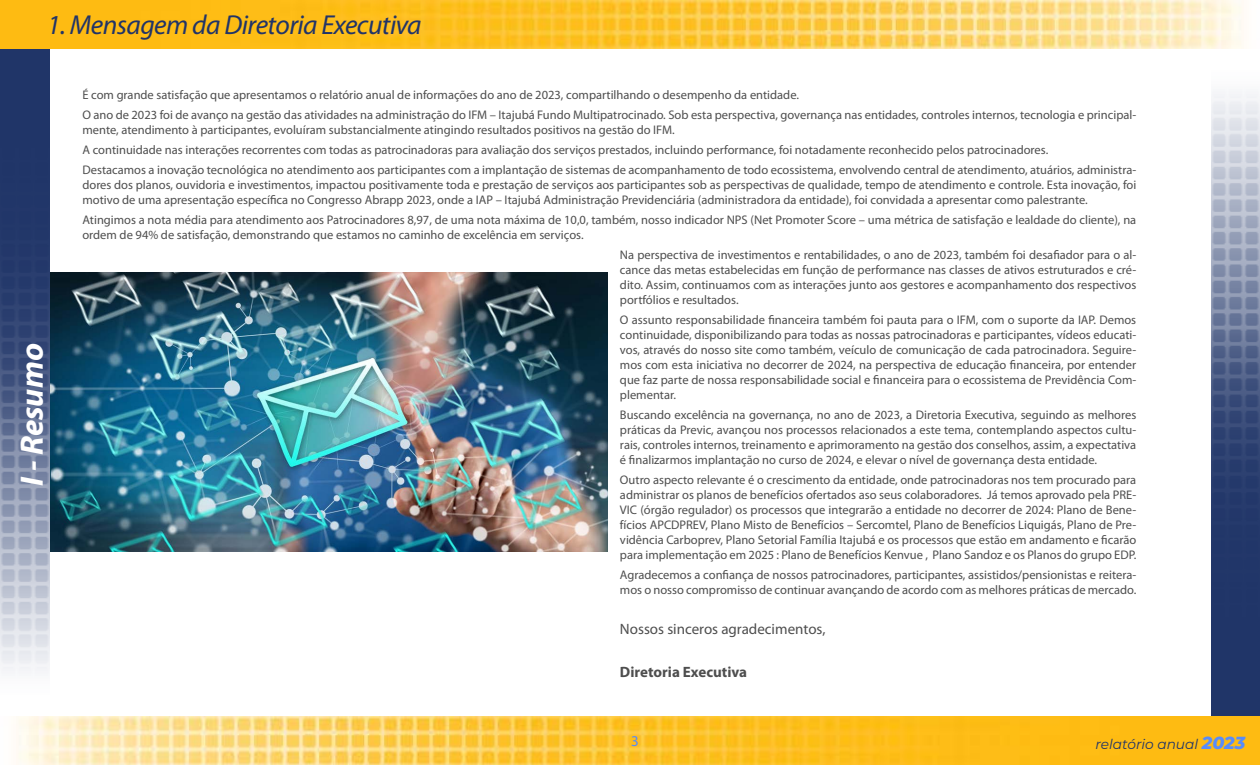
<style>
.page{position:relative;width:1260px;height:765px;background:#fff}
.page>*{position:absolute;margin:0;border:0;box-sizing:border-box;transform-origin:0 0}
.t1{font:italic 700 32.5px "Myriad Pro";color:#fff}
.t2{font:italic 27.5px "Myriad Pro";letter-spacing:-.02em;color:#213468}
.t3{font:15px "Myriad Pro";color:#4e4e4e}
.t4{font:700 15px "Myriad Pro";color:#4e4e4e}
.t5{font:15px "Myriad Pro";color:#588cfa}
.t6{font:italic 13.75px "Montserrat";color:#213468}
.t7{font:12.5px/15px "Myriad Pro";color:#4e4e4e}
.s1{font-weight:800;font-size:17.5px;color:#588cfa}
</style>
<div class="page">
<img style="left:1211px;top:94px;width:49px;height:671px">
<img style="left:16px;top:716px;width:1243px;height:49px">
<img style="left:49px;top:273px;width:558px;height:278px">
<img style="left:1px;top:49px;width:48px;height:622px">
<img style="left:1px;top:0;width:1243px;height:49px">
<h2 class="t2" style="left:47px;top:8px;width:376px">1. Mensagem da Diretoria Executiva</h2>
<h1 class="t1" style="left:11px;top:486px;width:145px;rotate:-90deg">I - Resumo</h1>
<p class="t7" style="left:82px;top:85px;width:1055px;line-height:20px">É com grande satisfação que apresentamos o relatório anual de informações do ano de 2023, compartilhando o desempenho da entidade.<br>O ano de 2023 foi de avanço na gestão das atividades na administração do IFM – Itajubá Fundo Multipatrocinado. Sob esta perspectiva, governança nas entidades, controles internos, tecnologia e principal-</p>
<p class="t7" style="left:82px;top:120px;width:1055px;line-height:20px">mente, atendimento à participantes, evoluíram substancialmente atingindo resultados positivos na gestão do IFM.<br>A continuidade nas interações recorrentes com todas as patrocinadoras para avaliação dos serviços prestados, incluindo performance, foi notadamente reconhecido pelos patrocinadores.<br>Destacamos a inovação tecnológica no atendimento aos participantes com a implantação de sistemas de acompanhamento de todo ecossistema, envolvendo central de atendimento, atuários, administra-</p>
<p class="t7" style="left:82px;top:177px;width:1055px">dores dos planos, ouvidoria e investimentos, impactou positivamente toda e prestação de serviços aos participantes sob as perspectivas de qualidade, tempo de atendimento e controle. Esta inovação, foi motivo de uma apresentação específica no Congresso Abrapp 2023, onde a IAP – Itajubá Administração Previdenciária (administradora da entidade), foi convidada a apresentar como palestrante.</p>
<p class="t7" style="left:82px;top:212px;width:1055px">Atingimos a nota média para atendimento aos Patrocinadores 8,97, de uma nota máxima de 10,0, também, nosso indicador NPS (Net Promoter Score – uma métrica de satisfação e lealdade do cliente), na ordem de 94% de satisfação, demonstrando que estamos no caminho de excelência em serviços.</p>
<p class="t7" style="left:620px;top:247px;width:518px;text-align:justify">Na perspectiva de investimentos e rentabilidades, o ano de 2023, também foi desafiador para o al&shy;cance das metas estabelecidas em função de performance nas classes de ativos estruturados e cré&shy;dito. Assim, continuamos com as interações junto aos gestores e acompanhamento dos respectivos portfólios e resultados.</p>
<p class="t7" style="left:620px;top:312px;width:518px;text-align:justify">O assunto responsabilidade financeira também foi pauta para o IFM, com o suporte da IAP. Demos continuidade, disponibilizando para todas as nossas patrocinadoras e participantes, vídeos educati&shy;vos, através do nosso site como também, veículo de comunicação de cada patrocinadora. Seguire&shy;mos com esta iniciativa no decorrer de 2024, na perspectiva de educação financeira, por entender que faz parte de nossa responsabilidade social e financeira para o ecossistema de Previdência Com&shy;plementar.</p>
<p class="t7" style="left:620px;top:407px;width:518px;text-align:justify">Buscando excelência na governança, no ano de 2023, a Diretoria Executiva, seguindo as melhores práticas da Previc, avançou nos processos relacionados a este tema, contemplando aspectos cultu&shy;rais, controles internos, treinamento e aprimoramento na gestão dos conselhos, assim, a expectativa é finalizarmos implantação no curso de 2024, e elevar o nível de governança desta entidade.</p>
<p class="t7" style="left:620px;top:472px;width:518px;text-align:justify">Outro aspecto relevante é o crescimento da entidade, onde patrocinadoras nos tem procurado para administrar os planos de benefícios ofertados aso seus colaboradores. Já temos aprovado pela PRE-VIC (órgão regulador) os processos que integrarão a entidade no decorrer de 2024: Plano de Bene&shy;fícios APCDPREV, Plano Misto de Benefícios – Sercomtel, Plano de Benefícios Liquigás, Plano de Pre&shy;vidência Carboprev, Plano Setorial Família Itajubá e os processos que estão em andamento e ficarão para implementação em 2025 : Plano de Benefícios Kenvue , Plano Sandoz e os Planos do grupo EDP.</p>
<p class="t7" style="left:620px;top:567px;width:518px">Agradecemos a confiança de nossos patrocinadores, participantes, assistidos/pensionistas e reitera&shy;mos o nosso compromisso de continuar avançando de acordo com as melhores práticas de mercado.</p>
<p class="t3" style="left:620px;top:619px;width:207px">Nossos sinceros agradecimentos,</p>
<p class="t4" style="left:620px;top:662px;width:129px">Diretoria Executiva</p>
<p class="t5" style="left:631px;top:732px;width:9px">3</p>
<p class="t6" style="left:1095px;top:735px;width:151px">relatório anual <span class="s1">2023</span></p>
</div>
